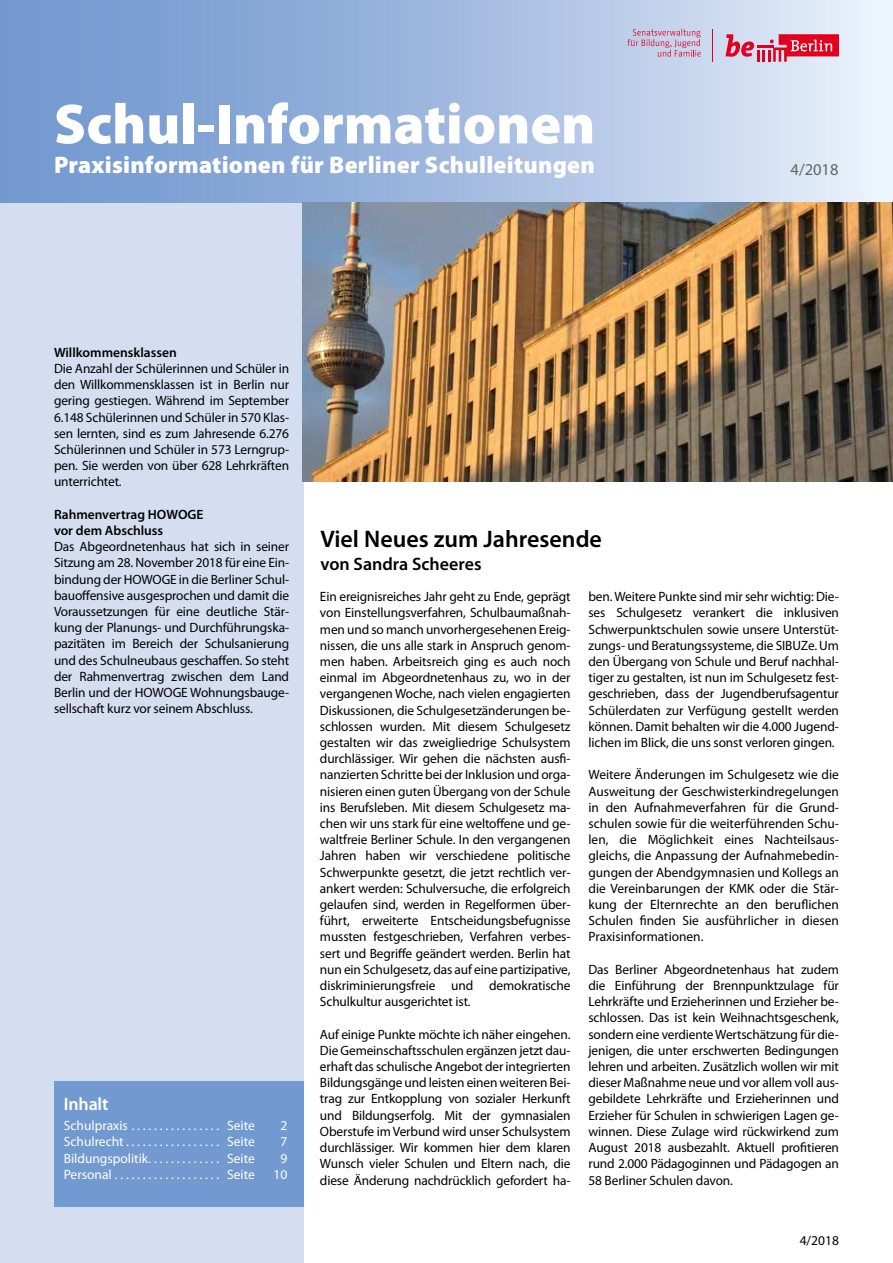
<style>
.page{position:relative;width:893px;height:1263px;background:#fff}
.page>*{position:absolute;margin:0;border:0;box-sizing:border-box;transform-origin:0 0}
.t1{font:900 57px "Myriad Pro";color:#fff}
.t2{font:900 24px "Myriad Pro";letter-spacing:.01em;color:#fff}
.t3{font:600 24px "Myriad Pro";color:#000}
.t4{font:600 18px "Myriad Pro";color:#000}
.t5{font:600 18px "Myriad Pro";letter-spacing:-.01em;color:#fff}
.t6{font:16.5px "Myriad Pro";color:#636363}
.t7{font:13.5px/16.2px "Myriad Pro";letter-spacing:-.01em;color:#000;text-align:justify}
.t8{font:13.5px "Myriad Pro";color:#fff}
.t9{font:600 13.5px/16.2px "Myriad Pro";color:#000}
</style>
<div class="page">
<div style="left:0;top:203px;width:303px;height:1060px;background:#d5def0"></div>
<div style="left:54px;top:1082px;width:250px;height:125px;background:#739ad0"></div>
<div style="left:0;top:0;width:892px;height:203px;background:linear-gradient(to right,#668fcb,#e5ecf8)"></div>
<svg style="left:725px;top:34px;width:114px;height:28px;background:#de6c84"></svg>
<hr style="left:713px;top:29px;width:1px;height:33px;background:#e3001f">
<svg style="left:628px;top:29px;width:73px;height:28px;background:#c8b3cd"></svg>
<img style="left:303px;top:203px;width:589px;height:278px">
<h1 class="t1" style="left:54px;top:92px;width:543px">Schul-Informationen</h1>
<h2 class="t2" style="left:54px;top:152px;width:542px">Praxisinformationen für Berliner Schulleitungen</h2>
<p class="t6" style="left:791px;top:160px;width:49px">4/2018</p>
<p class="t9" style="left:54px;top:344px;width:124px">Willkommensklassen</p>
<p class="t7" style="left:54px;top:361px;width:237px">Die Anzahl der Schülerinnen und Schüler in den Willkommensklassen ist in Berlin nur gering gestiegen. Während im September 6.148 Schülerinnen und Schüler in 570 Klas&shy;sen lernten, sind es zum Jahresende 6.276<br>Schülerinnen und Schüler in 573 Lerngrup&shy;pen. Sie werden von über 628 Lehrkräften unterrichtet.</p>
<p class="t9" style="left:54px;top:506px;width:151px">Rahmenvertrag HOWOGE vor dem Abschluss</p>
<p class="t7" style="left:54px;top:539px;width:237px">Das Abgeordnetenhaus hat sich in seiner Sitzung am 28. November 2018 für eine Ein&shy;bindung der HOWOGE in die Berliner Schul&shy;bauoffensive ausgesprochen und damit die Voraussetzungen für eine deutliche Stär&shy;kung der Planungs- und Durchführungska&shy;pazitäten im Bereich der Schulsanierung und des Schulneubaus geschaffen. So steht der Rahmenvertrag zwischen dem Land Berlin und der HOWOGE Wohnungsbauge&shy;sellschaft kurz vor seinem Abschluss.</p>
<h3 class="t5" style="left:64px;top:1094px;width:46px">Inhalt</h3>
<p class="t8" style="left:64px;top:1118px;width:69px">Schulpraxis.................</p>
<p class="t8" style="left:227px;top:1118px;width:29px">Seite</p>
<p class="t8" style="left:280px;top:1118px;width:8px">2</p>
<p class="t8" style="left:64px;top:1134px;width:64px">Schulrecht..................</p>
<p class="t8" style="left:227px;top:1134px;width:29px">Seite</p>
<p class="t8" style="left:280px;top:1134px;width:8px">7</p>
<p class="t8" style="left:64px;top:1151px;width:89px">Bildungspolitik..............</p>
<p class="t8" style="left:227px;top:1151px;width:29px">Seite</p>
<p class="t8" style="left:280px;top:1151px;width:8px">9</p>
<p class="t8" style="left:64px;top:1167px;width:55px">Personal ....................</p>
<p class="t8" style="left:227px;top:1167px;width:29px">Seite</p>
<p class="t8" style="left:273px;top:1167px;width:15px">10</p>
<h2 class="t3" style="left:321px;top:526px;width:283px">Viel Neues zum Jahresende</h2>
<h3 class="t4" style="left:321px;top:554px;width:162px">von Sandra Scheeres</h3>
<p class="t7" style="left:320px;top:589px;width:252px">Ein ereignisreiches Jahr geht zu Ende, geprägt von Einstellungsverfahren, Schulbaumaßnah&shy;men und so manch unvorhergesehenen Ereig&shy;nissen, die uns alle stark in Anspruch genom&shy;men haben. Arbeitsreich ging es auch noch einmal im Abgeordnetenhaus zu, wo in der vergangenen Woche, nach vielen engagierten Diskussionen, die Schulgesetzänderungen be&shy;schlossen wurden. Mit diesem Schulgesetz gestalten wir das zweigliedrige Schulsystem durchlässiger. Wir gehen die nächsten ausfi&shy;nanzierten Schritte bei der Inklusion und orga&shy;nisieren einen guten Übergang von der Schule ins Berufsleben. Mit diesem Schulgesetz ma&shy;chen wir uns stark für eine weltoffene und ge&shy;waltfreie Berliner Schule. In den vergangenen Jahren haben wir verschiedene politische Schwerpunkte gesetzt, die jetzt rechtlich ver&shy;ankert werden: Schulversuche, die erfolgreich gelaufen sind, werden in Regelformen über&shy;führt, erweiterte Entscheidungsbefugnisse mussten festgeschrieben, Verfahren verbes&shy;sert und Begriffe geändert werden. Berlin hat nun ein Schulgesetz, das auf eine partizipative, diskriminierungsfreie und demokratische Schulkultur ausgerichtet ist.</p>
<p class="t7" style="left:320px;top:1026px;width:252px">Auf einige Punkte möchte ich näher eingehen.<br>Die Gemeinschaftsschulen ergänzen jetzt dau&shy;erhaft das schulische Angebot der integrierten Bildungsgänge und leisten einen weiteren Bei&shy;trag zur Entkopplung von sozialer Herkunft und Bildungserfolg. Mit der gymnasialen Oberstufe im Verbund wird unser Schulsystem durchlässiger. Wir kommen hier dem klaren Wunsch vieler Schulen und Eltern nach, die diese Änderung nachdrücklich gefordert ha-</p>
<p class="t7" style="left:588px;top:589px;width:252px">ben. Weitere Punkte sind mir sehr wichtig: Die&shy;ses Schulgesetz verankert die inklusiven Schwerpunktschulen sowie unsere Unterstüt&shy;zungs- und Beratungssysteme, die SIBUZe. Um den Übergang von Schule und Beruf nachhal&shy;tiger zu gestalten, ist nun im Schulgesetz fest&shy;geschrieben, dass der Jugendberufsagentur Schülerdaten zur Verfügung gestellt werden können. Damit behalten wir die 4.000 Jugend&shy;lichen im Blick, die uns sonst verloren gingen.</p>
<p class="t7" style="left:588px;top:767px;width:252px">Weitere Änderungen im Schulgesetz wie die Ausweitung der Geschwisterkindregelungen in den Aufnahmeverfahren für die Grund&shy;schulen sowie für die weiterführenden Schu&shy;len, die Möglichkeit eines Nachteilsaus&shy;gleichs, die Anpassung der Aufnahmebedin&shy;gungen der Abendgymnasien und Kollegs an die Vereinbarungen der KMK oder die Stär&shy;kung der Elternrechte an den beruflichen Schulen finden Sie ausführlicher in diesen Praxisinformationen.</p>
<p class="t7" style="left:588px;top:961px;width:252px">Das Berliner Abgeordnetenhaus hat zudem die Einführung der Brennpunktzulage für Lehrkräfte und Erzieherinnen und Erzieher be&shy;schlossen. Das ist kein Weihnachtsgeschenk, sondern eine verdiente Wertschätzung für die&shy;jenigen, die unter erschwerten Bedingungen lehren und arbeiten. Zusätzlich wollen wir mit dieser Maßnahme neue und vor allem voll aus&shy;gebildete Lehrkräfte und Erzieherinnen und Erzieher für Schulen in schwierigen Lagen ge&shy;winnen. Diese Zulage wird rückwirkend zum August 2018 ausbezahlt. Aktuell profitieren rund 2.000 Pädagoginnen und Pädagogen an 58 Berliner Schulen davon.</p>
<p class="t7" style="left:800px;top:1232px;width:41px">4/2018</p>
</div>
